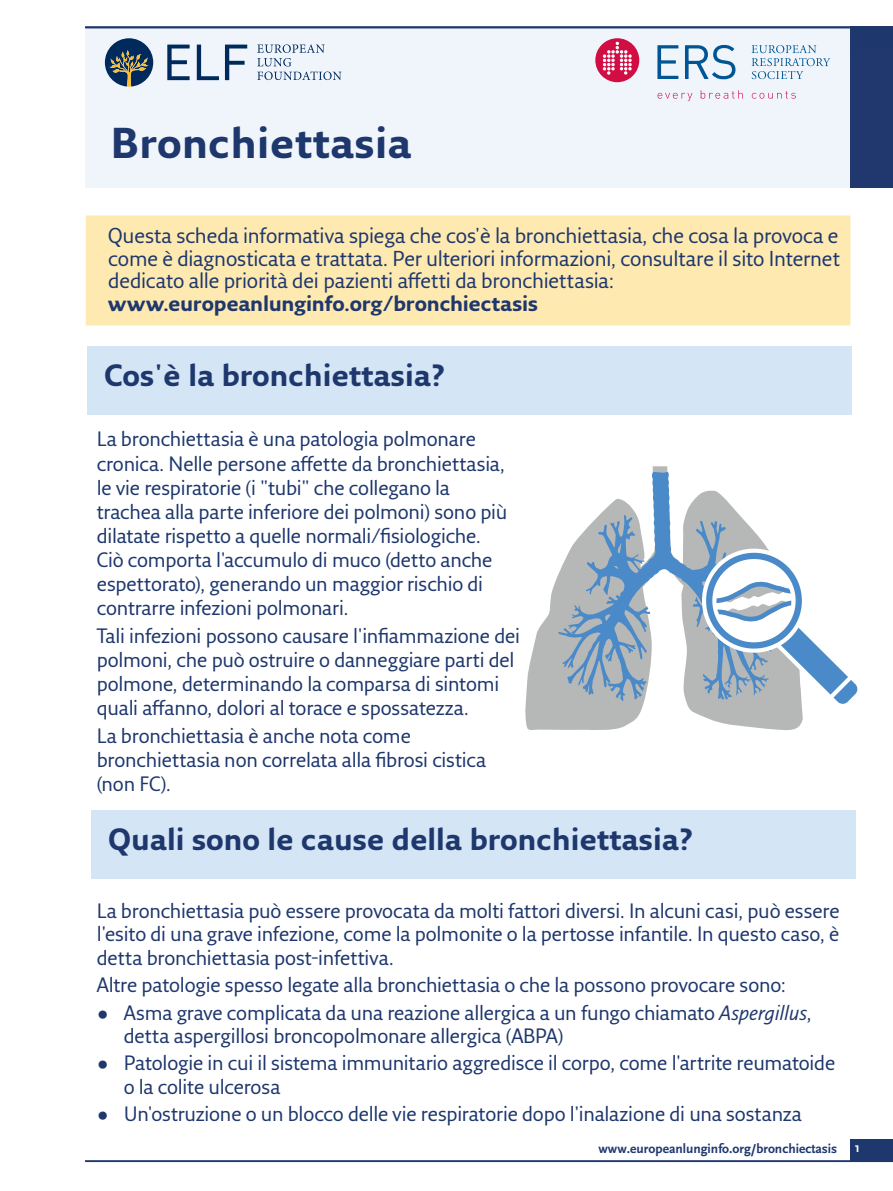
<style>
.page{position:relative;width:893px;height:1191px;background:#fff}
.page>*{position:absolute;margin:0;border:0;box-sizing:border-box;transform-origin:0 0}
.H___Article_title{font:700 42px "Fresco Sans Pro";letter-spacing:.01em;color:#1e376d}
.t1{font:700 30px "Fresco Sans Pro";color:#1e376d}
.H___B-head{font:21px/22.5px "Fresco Sans Pro";letter-spacing:-.01em;color:#1e376d}
.H___B-head-2{font:20.25px/24px "Fresco Sans Pro";letter-spacing:-.01em;color:#1e376d}
.t2{font:700 13.5px "Scala Sans";color:#1e376d}
.Folio_left{font:700 13.5px "Scala Sans";color:#fff}
.s1{font-weight:700}
.s2{font-style:italic}
</style>
<div class="page">
<div style="left:85px;top:26px;width:808px;height:162px;background:#eff5fb"></div>
<hr style="left:85px;top:26px;width:808px;height:2px;background:#1e376d">
<div style="left:850px;top:26px;width:43px;height:162px;background:#20386d"></div>
<div style="left:850px;top:1138px;width:43px;height:23px;background:#1e376d"></div>
<hr style="left:85px;top:1160px;width:808px;height:2px;background:#1e376d">
<svg style="left:167px;top:45px;width:23px;height:35px"></svg>
<svg style="left:197px;top:45px;width:22px;height:35px"></svg>
<svg style="left:225px;top:45px;width:22px;height:35px"></svg>
<svg style="left:257px;top:44px;width:84px;height:36px"></svg>
<svg style="left:105px;top:38px;width:48px;height:49px"></svg>
<svg style="left:752px;top:45px;width:78px;height:34px"></svg>
<svg style="left:657px;top:45px;width:21px;height:34px"></svg>
<svg style="left:658px;top:93px;width:34px;height:8px"></svg>
<svg style="left:701px;top:90px;width:42px;height:9px"></svg>
<svg style="left:752px;top:91px;width:44px;height:8px"></svg>
<div style="left:595px;top:38px;width:44px;height:44px;background:#d20d44;border-radius:50%"></div>
<svg style="left:603px;top:42px;width:29px;height:33px"></svg>
<svg style="left:685px;top:45px;width:50px;height:34px"></svg>
<div style="left:86px;top:215px;width:764px;height:110px;background:#feeab0"></div>
<div style="left:87px;top:346px;width:764px;height:68px;background:#d4e5f5"></div>
<div style="left:91px;top:810px;width:764px;height:68px;background:#d4e5f5"></div>
<svg style="left:525px;top:466px;width:278px;height:264px"></svg>
<svg style="left:558px;top:472px;width:214px;height:229px"></svg>
<svg style="left:697px;top:543px;width:161px;height:166px"></svg>
<p class="H___Article_title" style="left:111px;top:117px;width:303px">Bronchiettasia</p>
<p class="H___B-head" style="left:108px;top:224px;width:733px">Questa scheda informativa spiega che cos'è la bronchiettasia, che cosa la provoca e come è diagnosticata e trattata. Per ulteriori informazioni, consultare il sito Internet dedicato alle priorità dei pazienti affetti da bronchiettasia: <span class="s1">www.europeanlunginfo.org/bronchiectasis</span></p>
<p class="t1" style="left:104px;top:357px;width:342px">Cos'è la bronchiettasia?</p>
<p class="H___B-head-2" style="left:97px;top:427px;width:412px">La bronchiettasia è una patologia polmonare cronica. Nelle persone affette da bronchiettasia, le vie respiratorie (i "tubi" che collegano la trachea alla parte inferiore dei polmoni) sono più dilatate rispetto a quelle normali/fisiologiche.<br>Ciò comporta l'accumulo di muco (detto anche espettorato), generando un maggior rischio di contrarre infezioni polmonari.</p>
<p class="H___B-head-2" style="left:97px;top:623px;width:425px">Tali infezioni possono causare l'infiammazione dei polmoni, che può ostruire o danneggiare parti del polmone, determinando la comparsa di sintomi quali affanno, dolori al torace e spossatezza.</p>
<p class="H___B-head-2" style="left:97px;top:723px;width:391px">La bronchiettasia è anche nota come bronchiettasia non correlata alla fibrosi cistica (non FC).</p>
<p class="t1" style="left:108px;top:820px;width:586px">Quali sono le cause della bronchiettasia?</p>
<p class="H___B-head-2" style="left:97px;top:898px;width:744px;line-height:23.2px;text-align:justify">La bronchiettasia può essere provocata da molti fattori diversi. In alcuni casi, può essere l'esito di una grave infezione, come la polmonite o la pertosse infantile. In questo caso, è detta bronchiettasia post-infettiva.</p>
<p class="H___B-head-2" style="left:97px;top:972px;width:691px">Altre patologie spesso legate alla bronchiettasia o che la possono provocare sono:</p>
<p class="H___B-head-2" style="left:124px;top:1000px;width:689px;line-height:23.2px;text-indent:-27px">• Asma grave complicata da una reazione allergica a un fungo chiamato <span class="s2">Aspergillus</span>, detta aspergillosi broncopolmonare allergica (ABPA)</p>
<p class="H___B-head-2" style="left:124px;top:1051px;width:713px;line-height:23.2px;text-indent:-27px">• Patologie in cui il sistema immunitario aggredisce il corpo, come l'artrite reumatoide o la colite ulcerosa</p>
<p class="H___B-head-2" style="left:97px;top:1101px;width:707px">• Un'ostruzione o un blocco delle vie respiratorie dopo l'inalazione di una sostanza</p>
<p class="t2" style="left:598px;top:1141px;width:240px">www.europeanlunginfo.org/bronchiectasis</p>
<p class="Folio_left" style="left:855px;top:1140px;width:7px">1</p>
</div>
